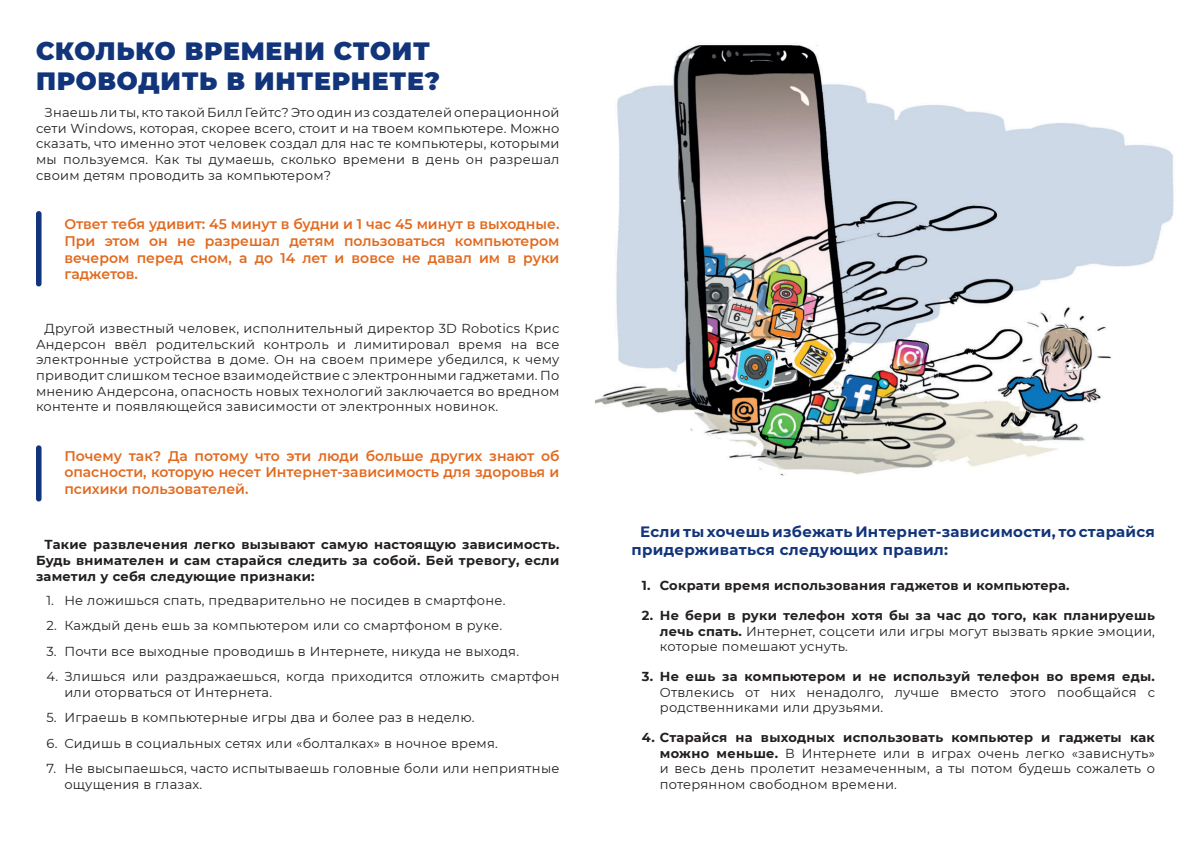
<style>
.page{position:relative;width:1191px;height:842px;background:#fff}
.page>*{position:absolute;margin:0;border:0;box-sizing:border-box;transform-origin:0 0}
.t1{font:900 25px/30px "Montserrat";letter-spacing:.03em;color:#11347a}
.t2{font:700 15px/18px "Montserrat";letter-spacing:.02em;color:#11347a}
.t3{font:600 14px/16.8px "Montserrat";color:#e2691e;text-align:justify}
.t4{font:13px/15.6px "Montserrat";letter-spacing:.02em;color:#231f20;text-align:justify}
.t5{font:700 13px/15.6px "Montserrat";letter-spacing:.02em;color:#231f20;text-align:justify}
.s1{font-weight:700}
</style>
<div class="page">
<div style="left:36px;top:211px;width:6px;height:75px;background:#11347a;border-radius:3px"></div>
<div style="left:36px;top:445px;width:6px;height:56px;background:#11347a;border-radius:3px"></div>
<img style="left:595px;top:44px;width:579px;height:432px">
<h1 class="t1" style="left:36px;top:35px;width:405px">СКОЛЬКО ВРЕМЕНИ СТОИТ<br>ПРОВОДИТЬ В ИНТЕРНЕТЕ?</h1>
<p class="t4" style="left:36px;top:104px;width:525px;text-indent:9px">Знаешь ли ты, кто такой Билл Гейтс? Это один из создателей операционной сети Windows, которая, скорее всего, стоит и на твоем компьютере. Можно сказать, что именно этот человек создал для нас те компьютеры, которыми мы пользуемся. Как ты думаешь, сколько времени в день он разрешал своим детям проводить за компьютером?</p>
<p class="t3" style="left:64px;top:215px;width:496px">Ответ тебя удивит: 45 минут в будни и 1 час 45 минут в выходные.<br>При этом он не разрешал детям пользоваться компьютером вечером перед сном, а до 14 лет и вовсе не давал им в руки гаджетов.</p>
<p class="t4" style="left:36px;top:320px;width:525px;text-indent:9px">Другой известный человек, исполнительный директор 3D Robotics Крис Андерсон ввёл родительский контроль и лимитировал время на все электронные устройства в доме. Он на своем примере убедился, к чему приводит слишком тесное взаимодействие с электронными гаджетами. По мнению Андерсона, опасность новых технологий заключается во вредном контенте и появляющейся зависимости от электронных новинок.</p>
<p class="t3" style="left:64px;top:447px;width:496px">Почему так? Да потому что эти люди больше других знают об опасности, которую несет Интернет-зависимость для здоровья и психики пользователей.</p>
<p class="t5" style="left:36px;top:536px;width:525px;text-indent:9px">Такие развлечения легко вызывают самую настоящую зависимость.<br>Будь внимателен и сам старайся следить за собой. Бей тревогу, если заметил у себя следующие признаки:</p>
<p class="t4" style="left:46px;top:592px;width:460px">1. Не ложишься спать, предварительно не посидев в смартфоне.</p>
<p class="t4" style="left:46px;top:617px;width:457px">2. Каждый день ешь за компьютером или со смартфоном в руке.</p>
<p class="t4" style="left:46px;top:643px;width:474px">3. Почти все выходные проводишь в Интернете, никуда не выходя.</p>
<p class="t4" style="left:64px;top:668px;width:496px;text-indent:-18px">4. Злишься или раздражаешься, когда приходится отложить смартфон или оторваться от Интернета.</p>
<p class="t4" style="left:46px;top:709px;width:429px">5. Играешь в компьютерные игры два и более раз в неделю.</p>
<p class="t4" style="left:46px;top:735px;width:453px">6. Сидишь в социальных сетях или «болталках» в ночное время.</p>
<p class="t4" style="left:64px;top:760px;width:496px;text-indent:-18px">7. Не высыпаешься, часто испытываешь головные боли или неприятные ощущения в глазах.</p>
<p class="t2" style="left:631px;top:522px;width:525px;text-indent:9px">Если ты хочешь избежать Интернет-зависимости, то старайся придерживаться следующих правил:</p>
<p class="t5" style="left:642px;top:578px;width:429px">1. Сократи время использования гаджетов и компьютера.</p>
<p class="t4" style="left:660px;top:607px;width:496px;text-indent:-18px"><span class="s1">2. Не бери в руки телефон хотя бы за час до того, как планируешь лечь спать.</span> Интернет, соцсети или игры могут вызвать яркие эмоции, которые помешают уснуть.</p>
<p class="t5" style="left:642px;top:669px;width:514px">3. Не ешь за компьютером и не используй телефон во время еды.</p>
<p class="t4" style="left:660px;top:684px;width:496px">Отвлекись от них ненадолго, лучше вместо этого пообщайся с родственниками или друзьями.</p>
<p class="t4" style="left:660px;top:729px;width:496px;text-indent:-18px"><span class="s1">4. Старайся на выходных использовать компьютер и гаджеты как можно меньше.</span> В Интернете или в играх очень легко «зависнуть» и весь день пролетит незамеченным, а ты потом будешь сожалеть о потерянном свободном времени.</p>
</div>
